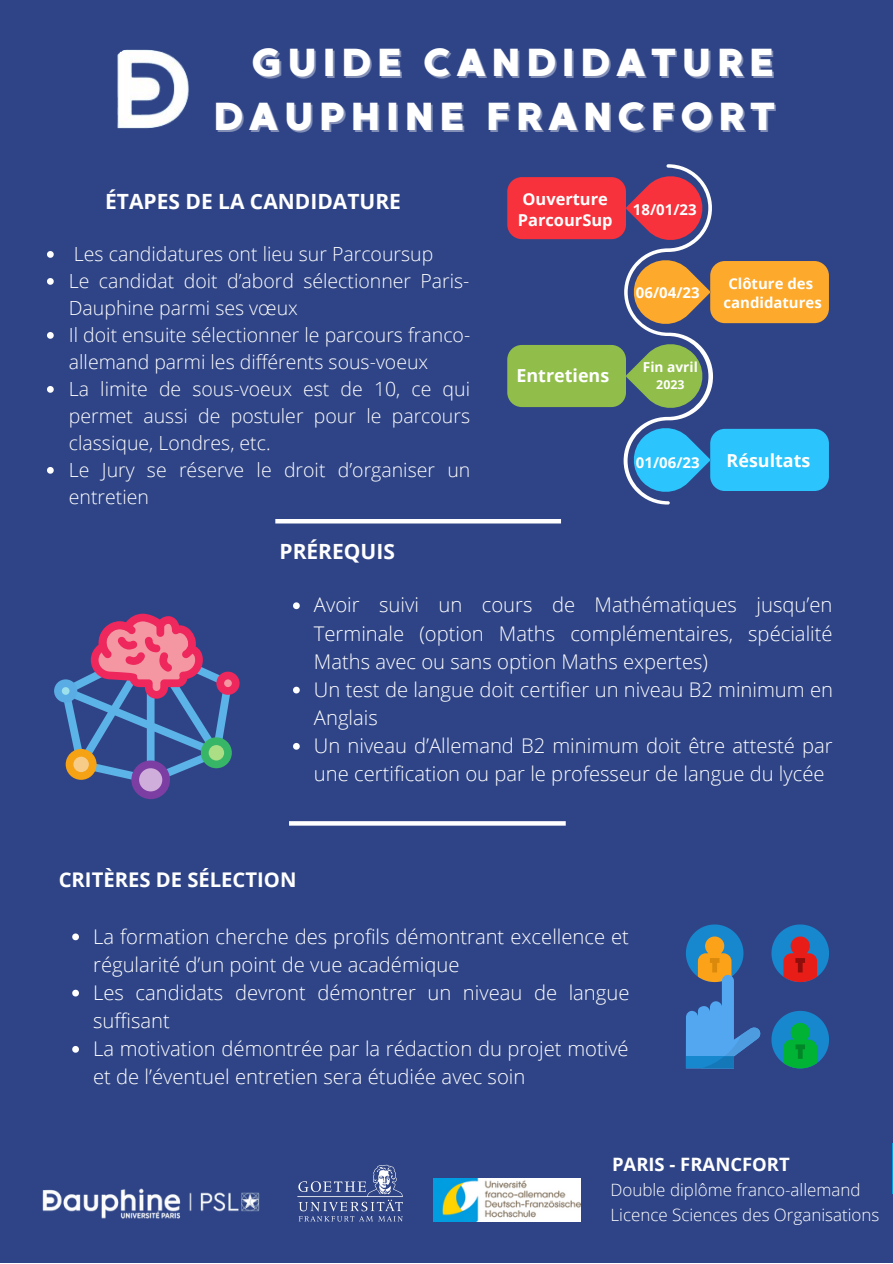
<style>
.page{position:relative;width:893px;height:1264px;background:#fff}
.page>*{position:absolute;margin:0;border:0;box-sizing:border-box;transform-origin:0 0}
.t1{font:39px/54px "MADE Good Time Grotesk";letter-spacing:.145em;color:#fff;text-align:right}
.t2{font:700 21px "Open Sans";color:#fff}
.t3{font:300 20.25px/28px "Open Sans";color:#fff}
.t4{font:700 20.25px "Open Sans";color:#fff}
.t5{font:300 19.5px/27px "Open Sans";color:#fff}
.t6{font:700 18.45px "Open Sans";color:#fff}
.t7{font:700 17.85px "Open Sans";color:#fff}
.t8{font:300 16.95px/24.8px "Open Sans";color:#fff}
.t9{font:700 16.35px/21.3px "Open Sans";color:#fff}
.t10{font:700 15px/19px "Open Sans";color:#fff;text-align:center}
.t11{font:700 13.65px "Open Sans";color:#fff}
.t12{font:700 12.3px "Open Sans";color:#fff}
</style>
<div class="page">
<div style="left:0;top:0;width:892px;height:1262px;background:#2f4486"></div>
<svg style="left:507px;top:164px;width:321px;height:341px"></svg>
<hr style="left:275px;top:519px;width:286px;height:4px;background:#fff">
<svg style="left:289px;top:821px;width:276px;height:4px"></svg>
<svg style="left:54px;top:613px;width:185px;height:186px"></svg>
<svg style="left:771px;top:924px;width:58px;height:58px"></svg>
<svg style="left:771px;top:1011px;width:58px;height:57px"></svg>
<svg style="left:685px;top:924px;width:76px;height:144px"></svg>
<img style="left:117px;top:49px;width:72px;height:80px">
<img style="left:42px;top:1188px;width:218px;height:31px">
<img style="left:297px;top:1164px;width:106px;height:57px">
<svg style="left:293px;top:602px;width:7px;height:7px"></svg>
<svg style="left:293px;top:686px;width:7px;height:7px"></svg>
<svg style="left:293px;top:743px;width:7px;height:6px"></svg>
<img style="left:892px;top:1143px;width:1px;height:50px">
<img style="left:433px;top:1178px;width:147px;height:43px">
<svg style="left:47px;top:251px;width:7px;height:7px"></svg>
<svg style="left:47px;top:278px;width:7px;height:7px"></svg>
<svg style="left:47px;top:332px;width:7px;height:7px"></svg>
<svg style="left:47px;top:386px;width:7px;height:7px"></svg>
<svg style="left:47px;top:467px;width:7px;height:6px"></svg>
<svg style="left:72px;top:933px;width:7px;height:7px"></svg>
<svg style="left:72px;top:989px;width:7px;height:7px"></svg>
<svg style="left:72px;top:1046px;width:7px;height:6px"></svg>
<h1 class="t1" style="left:213px;top:36px;width:563px">GUIDE CANDIDATURE<br>DAUPHINE FRANCFORT</h1>
<p class="t2" style="left:105px;top:187px;width:297px">ÉTAPES DE LA CANDIDATURE</p>
<p class="t5" style="left:69px;top:240px;width:403px">Les candidatures ont lieu sur Parcoursup<br>Le candidat doit d’abord sélectionner Paris-Dauphine parmi ses vœux<br>Il doit ensuite sélectionner le parcours franco&shy;allemand parmi les différents sous-voeux<br>La limite de sous-voeux est de 10, ce qui permet aussi de postuler pour le parcours classique, Londres, etc.<br>Le Jury se réserve le droit d’organiser un entretien</p>
<p class="t2" style="left:279px;top:536px;width:117px">PRÉREQUIS</p>
<p class="t9" style="left:517px;top:188px;width:96px">Ouverture<br>ParcourSup</p>
<p class="t10" style="left:633px;top:200px;width:65px">18/01/23</p>
<p class="t10" style="left:636px;top:283px;width:65px">06/04/23</p>
<p class="t7" style="left:516px;top:363px;width:94px">Entretiens</p>
<p class="t11" style="left:643px;top:358px;width:56px">Fin avril</p>
<p class="t12" style="left:656px;top:376px;width:30px">2023</p>
<p class="t10" style="left:723px;top:274px;width:100px">Clôture des candidatures</p>
<p class="t10" style="left:636px;top:452px;width:65px">01/06/23</p>
<p class="t7" style="left:726px;top:448px;width:85px">Résultats</p>
<p class="t3" style="left:314px;top:590px;width:520px">Avoir suivi un cours de Mathématiques jusqu’en Terminale (option Maths complémentaires, spécialité Maths avec ou sans option Maths expertes)<br>Un test de langue doit certifier un niveau B2 minimum en Anglais<br>Un niveau d’Allemand B2 minimum doit être attesté par une certification ou par le professeur de langue du lycée</p>
<p class="t4" style="left:59px;top:865px;width:239px">CRITÈRES DE SÉLECTION</p>
<p class="t3" style="left:93px;top:921px;width:538px">La formation cherche des profils démontrant excellence et régularité d’un point de vue académique<br>Les candidats devront démontrer un niveau de langue suffisant<br>La motivation démontrée par la rédaction du projet motivé et de l’éventuel entretien sera étudiée avec soin</p>
<p class="t6" style="left:612px;top:1151px;width:179px">PARIS - FRANCFORT</p>
<p class="t8" style="left:610px;top:1176px;width:270px">Double diplôme franco-allemand<br>Licence Sciences des Organisations</p>
</div>
